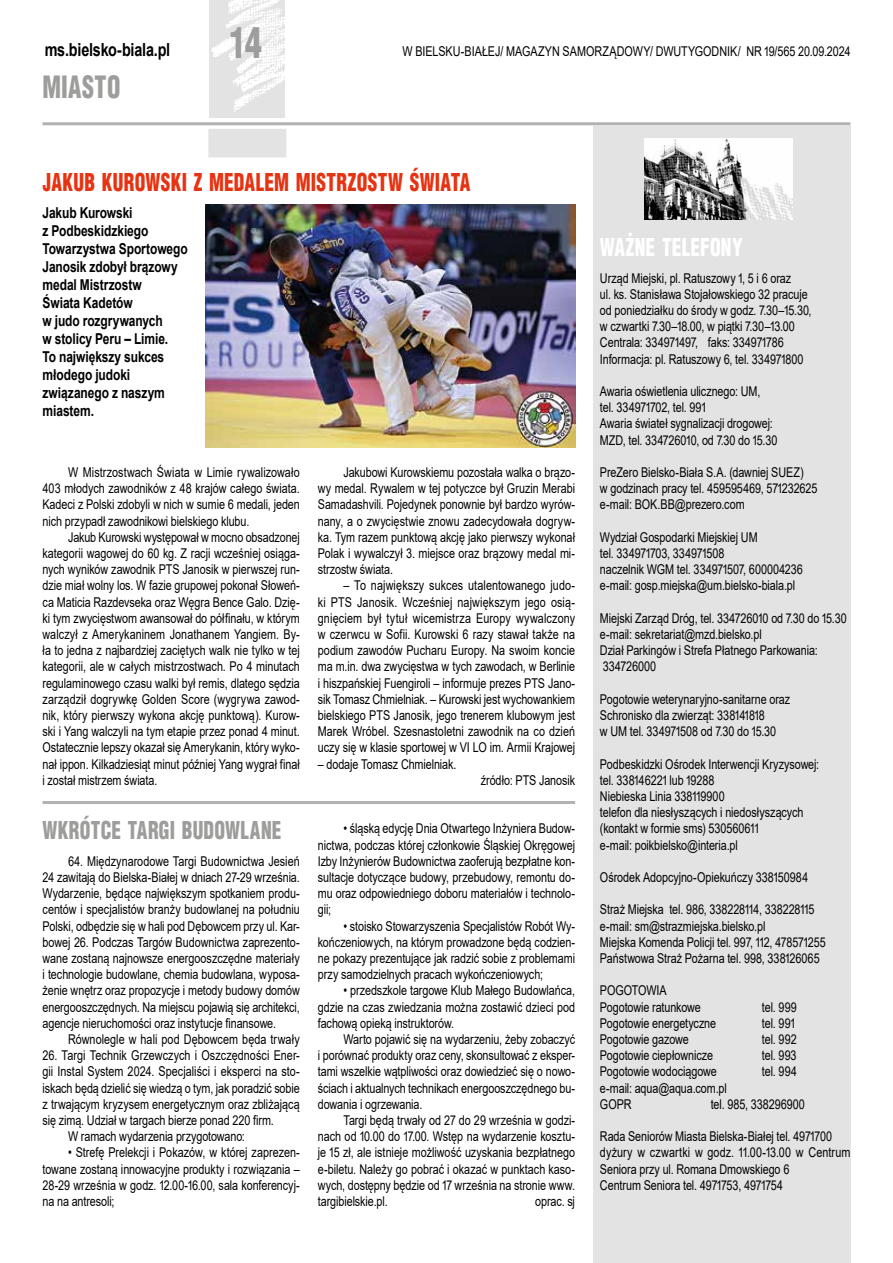
<style>
.page{position:relative;width:893px;height:1263px;background:#fff}
.page>*{position:absolute;margin:0;border:0;box-sizing:border-box;transform-origin:0 0}
.t1{font:900 42px "Switzerland Cond";color:#9d9d9c;scale:.8 1}
.t2{font:900 30px "Switzerland Cond";letter-spacing:.02em;color:#9d9d9c;scale:.8 1}
.t3{font:900 24px "Switzerland Cond";letter-spacing:.015em;color:#e63312;scale:.8 1}
.t4{font:900 24px "Switzerland Cond";letter-spacing:.01em;color:#9d9d9c;scale:.8 1}
.t5{font:900 24px "Switzerland Cond";letter-spacing:.01em;color:#fff;scale:.8 1}
.t6{font:700 18px "Arial";letter-spacing:-.015em;color:#000;scale:.8 1}
.t7{font:700 15px/18px "Arial";letter-spacing:-.005em;color:#000;scale:.8 1}
.t8{font:13.5px/16.2px "Arial";letter-spacing:-.005em;color:#000;scale:.8 1}
</style>
<div class="page">
<hr style="left:43px;top:122px;width:807px;height:3px;background:#b3b2b2">
<img style="left:209px;top:0;width:76px;height:118px">
<div style="left:208px;top:129px;width:78px;height:28px;background:#e3e3e3"></div>
<div style="left:593px;top:125px;width:257px;height:1138px;background:#e3e3e3"></div>
<img style="left:644px;top:138px;width:149px;height:81px">
<img style="left:206px;top:205px;width:369px;height:243px">
<hr style="left:43px;top:801px;width:532px;height:3px;background:#b3b2b2">
<h3 class="t6" style="left:45px;top:37px;width:158px">ms.bielsko-biala.pl</h3>
<h2 class="t2" style="left:43px;top:68px;width:99px">MIASTO</h2>
<h1 class="t1" style="left:230px;top:16px;width:42px">14</h1>
<p class="t8" style="left:402px;top:43px;width:561px">W BIELSKU-BIAŁEJ/ MAGAZYN SAMORZĄDOWY/ DWUTYGODNIK/ NR 19/565 20.09.2024</p>
<h3 class="t3" style="left:43px;top:167px;width:536px">JAKUB KUROWSKI Z MEDALEM MISTRZOSTW ŚWIATA</h3>
<p class="t7" style="left:43px;top:204px;width:183px">Jakub Kurowski<br>z Podbeskidzkiego<br>Towarzystwa Sportowego<br>Janosik zdobył brązowy medal Mistrzostw<br>Świata Kadetów<br>w judo rozgrywanych<br>w stolicy Peru – Limie.<br>To największy sukces młodego judoki związanego z naszym miastem.</p>
<p class="t8" style="left:43px;top:464px;width:323px;text-align:justify;text-indent:26px">W Mistrzostwach Świata w Limie rywalizowało 403 młodych zawodników z 48 krajów całego świata.<br>Kadeci z Polski zdobyli w nich w sumie 6 medali, jeden nich przypadł zawodnikowi bielskiego klubu.</p>
<p class="t8" style="left:43px;top:529px;width:323px;text-align:justify;text-indent:26px">Jakub Kurowski występował w mocno obsadzonej kategorii wagowej do 60 kg. Z racji wcześniej osiąga&shy;nych wyników zawodnik PTS Janosik w pierwszej run&shy;dzie miał wolny los. W fazie grupowej pokonał Słoweń&shy;ca Maticia Razdevseka oraz Węgra Bence Galo. Dzię&shy;ki tym zwycięstwom awansował do półfinału, w którym walczył z Amerykaninem Jonathanem Yangiem. By&shy;ła to jedna z najbardziej zaciętych walk nie tylko w tej kategorii, ale w całych mistrzostwach. Po 4 minutach regulaminowego czasu walki był remis, dlatego sędzia zarządził dogrywkę Golden Score (wygrywa zawod&shy;nik, który pierwszy wykona akcję punktową). Kurow&shy;ski i Yang walczyli na tym etapie przez ponad 4 minut.<br>Ostatecznie lepszy okazał się Amerykanin, który wyko&shy;nał ippon. Kilkadziesiąt minut później Yang wygrał finał i został mistrzem świata.</p>
<h3 class="t4" style="left:43px;top:815px;width:300px">WKRÓTCE TARGI BUDOWLANE</h3>
<p class="t8" style="left:43px;top:853px;width:323px;text-align:justify;text-indent:26px">64. Międzynarodowe Targi Budownictwa Jesień 24 zawitają do Bielska-Białej w dniach 27-29 września.<br>Wydarzenie, będące największym spotkaniem produ&shy;centów i specjalistów branży budowlanej na południu Polski, odbędzie się w hali pod Dębowcem przy ul. Kar&shy;bowej 26. Podczas Targów Budownictwa zaprezento&shy;wane zostaną najnowsze energooszczędne materiały i technologie budowlane, chemia budowlana, wyposa&shy;żenie wnętrz oraz propozycje i metody budowy domów energooszczędnych. Na miejscu pojawią się architekci, agencje nieruchomości oraz instytucje finansowe.</p>
<p class="t8" style="left:68px;top:1031px;width:291px">Równolegle w hali pod Dębowcem będa trwały</p>
<p class="t8" style="left:43px;top:1047px;width:323px">26. Targi Technik Grzewczych i Oszczędności Ener-</p>
<p class="t8" style="left:43px;top:1063px;width:323px">gii Instal System 2024. Specjaliści i eksperci na sto-</p>
<p class="t8" style="left:43px;top:1080px;width:323px">iskach będą dzielić się wiedzą o tym, jak poradzić sobie</p>
<p class="t8" style="left:43px;top:1096px;width:323px">z trwającym kryzysem energetycznym oraz zbliżającą</p>
<p class="t8" style="left:43px;top:1112px;width:291px">się zimą. Udział w targach bierze ponad 220 firm.</p>
<p class="t8" style="left:68px;top:1128px;width:223px">W ramach wydarzenia przygotowano:</p>
<p class="t8" style="left:43px;top:1144px;width:323px;text-align:justify;text-indent:26px">• Strefę Prelekcji i Pokazów, w której zaprezen&shy;towane zostaną innowacyjne produkty i rozwiązania – 28-29 września w godz. 12.00-16.00, sala konferencyj&shy;na na antresoli;</p>
<p class="t8" style="left:318px;top:464px;width:323px;text-align:justify;text-indent:26px">Jakubowi Kurowskiemu pozostała walka o brązo&shy;wy medal. Rywalem w tej potyczce był Gruzin Merabi Samadashvili. Pojedynek ponownie był bardzo wyrów&shy;nany, a o zwycięstwie znowu zadecydowała dogryw&shy;ka. Tym razem punktową akcję jako pierwszy wykonał Polak i wywalczył 3. miejsce oraz brązowy medal mi&shy;strzostw świata.</p>
<p class="t8" style="left:318px;top:577px;width:323px;text-align:justify;text-indent:26px">– To największy sukces utalentowanego judo&shy;ki PTS Janosik. Wcześniej największym jego osią&shy;gnięciem był tytuł wicemistrza Europy wywalczony w czerwcu w Sofii. Kurowski 6 razy stawał także na podium zawodów Pucharu Europy. Na swoim koncie ma m.in. dwa zwycięstwa w tych zawodach, w Berlinie i hiszpańskiej Fuengiroli – informuje prezes PTS Jano&shy;sik Tomasz Chmielniak. – Kurowski jest wychowankiem bielskiego PTS Janosik, jego trenerem klubowym jest Marek Wróbel. Szesnastoletni zawodnik na co dzień uczy się w klasie sportowej w VI LO im. Armii Krajowej</p>
<p class="t8" style="left:318px;top:756px;width:175px">– dodaje Tomasz Chmielniak.</p>
<p class="t8" style="left:481px;top:772px;width:119px">źródło: PTS Janosik</p>
<p class="t8" style="left:318px;top:820px;width:323px;text-align:justify;text-indent:26px">• śląską edycję Dnia Otwartego Inżyniera Budow&shy;nictwa, podczas której członkowie Śląskiej Okręgowej Izby Inżynierów Budownictwa zaoferują bezpłatne kon&shy;sultacje dotyczące budowy, przebudowy, remontu do&shy;mu oraz odpowiedniego doboru materiałów i technolo&shy;gii;</p>
<p class="t8" style="left:318px;top:918px;width:323px;text-align:justify;text-indent:26px">• stoisko Stowarzyszenia Specjalistów Robót Wy&shy;kończeniowych, na którym prowadzone będą codzien&shy;ne pokazy prezentujące jak radzić sobie z problemami przy samodzielnych pracach wykończeniowych;</p>
<p class="t8" style="left:318px;top:982px;width:323px;text-align:justify;text-indent:26px">• przedszkole targowe Klub Małego Budowlańca, gdzie na czas zwiedzania można zostawić dzieci pod fachową opieką instruktorów.</p>
<p class="t8" style="left:318px;top:1031px;width:323px;text-align:justify;text-indent:26px">Warto pojawić się na wydarzeniu, żeby zobaczyć i porównać produkty oraz ceny, skonsultować z eksper&shy;tami wszelkie wątpliwości oraz dowiedzieć się o nowo&shy;ściach i aktualnych technikach energooszczędnego bu&shy;dowania i ogrzewania.</p>
<p class="t8" style="left:318px;top:1112px;width:323px;text-align:justify;text-indent:26px">Targi będą trwały od 27 do 29 września w godzi&shy;nach od 10.00 do 17.00. Wstęp na wydarzenie kosztu&shy;je 15 zł, ale istnieje możliwość uzyskania bezpłatnego e-biletu. Należy go pobrać i okazać w punktach kaso&shy;wych, dostępny będzie od 17 września na stronie www. targibielskie.pl.</p>
<p class="t8" style="left:535px;top:1193px;width:51px">oprac. sj</p>
<h3 class="t5" style="left:600px;top:232px;width:180px">WAŻNE TELEFONY</h3>
<p class="t8" style="left:600px;top:270px;width:266px">Urząd Miejski, pl. Ratuszowy 1, 5 i 6 oraz<br>ul. ks. Stanisława Stojałowskiego 32 pracuje od poniedziałku do środy w godz. 7.30–15.30, w czwartki 7.30–18.00, w piątki 7.30–13.00<br>Centrala: 334971497, faks: 334971786<br>Informacja: pl. Ratuszowy 6, tel. 334971800</p>
<p class="t8" style="left:600px;top:383px;width:223px">Awaria oświetlenia ulicznego: UM, tel. 334971702, tel. 991<br>Awaria świateł sygnalizacji drogowej:<br>MZD, tel. 334726010, od 7.30 do 15.30</p>
<p class="t8" style="left:600px;top:464px;width:273px">PreZero Bielsko-Biała S.A. (dawniej SUEZ)<br>w godzinach pracy tel. 459595469, 571232625 e-mail: BOK.BB@prezero.com</p>
<p class="t8" style="left:600px;top:529px;width:255px">Wydział Gospodarki Miejskiej UM<br>tel. 334971703, 334971508<br>naczelnik WGM tel. 334971507, 600004236 e-mail: gosp.miejska@um.bielsko-biala.pl</p>
<p class="t8" style="left:600px;top:610px;width:310px">Miejski Zarząd Dróg, tel. 334726010 od 7.30 do 15.30 e-mail: sekretariat@mzd.bielsko.pl<br>Dział Parkingów i Strefa Płatnego Parkowania:<br>334726000</p>
<p class="t8" style="left:600px;top:691px;width:239px">Pogotowie weterynaryjno-sanitarne oraz<br>Schronisko dla zwierząt: 338141818<br>w UM tel. 334971508 od 7.30 do 15.30</p>
<p class="t8" style="left:600px;top:756px;width:276px">Podbeskidzki Ośrodek Interwencji Kryzysowej: tel. 338146221 lub 19288<br>Niebieska Linia 338119900<br>telefon dla niesłyszących i niedosłyszących (kontakt w formie sms) 530560611<br>e-mail: poikbielsko@interia.pl</p>
<p class="t8" style="left:600px;top:869px;width:262px">Ośrodek Adopcyjno-Opiekuńczy 338150984</p>
<p class="t8" style="left:600px;top:901px;width:284px">Straż Miejska tel. 986, 338228114, 338228115 e-mail: sm@strazmiejska.bielsko.pl<br>Miejska Komenda Policji tel. 997, 112, 478571255<br>Państwowa Straż Pożarna tel. 998, 338126065</p>
<p class="t8" style="left:600px;top:982px;width:128px">POGOTOWIA<br>Pogotowie ratunkowe</p>
<p class="t8" style="left:762px;top:999px;width:45px">tel. 999</p>
<p class="t8" style="left:600px;top:1015px;width:147px">Pogotowie energetyczne</p>
<p class="t8" style="left:762px;top:1015px;width:43px">tel. 991</p>
<p class="t8" style="left:600px;top:1031px;width:113px">Pogotowie gazowe</p>
<p class="t8" style="left:762px;top:1031px;width:45px">tel. 992</p>
<p class="t8" style="left:600px;top:1047px;width:143px">Pogotowie ciepłownicze</p>
<p class="t8" style="left:762px;top:1047px;width:45px">tel. 993</p>
<p class="t8" style="left:600px;top:1063px;width:148px">Pogotowie wodociągowe</p>
<p class="t8" style="left:762px;top:1063px;width:45px">tel. 994</p>
<p class="t8" style="left:600px;top:1080px;width:160px">e-mail: aqua@aqua.com.pl<br>GOPR</p>
<p class="t8" style="left:711px;top:1096px;width:119px">tel. 985, 338296900</p>
<p class="t8" style="left:600px;top:1128px;width:315px">Rada Seniorów Miasta Bielska-Białej tel. 4971700 dyżury w czwartki w godz. 11.00-13.00 w Centrum Seniora przy ul. Romana Dmowskiego 6<br>Centrum Seniora tel. 4971753, 4971754</p>
</div>
